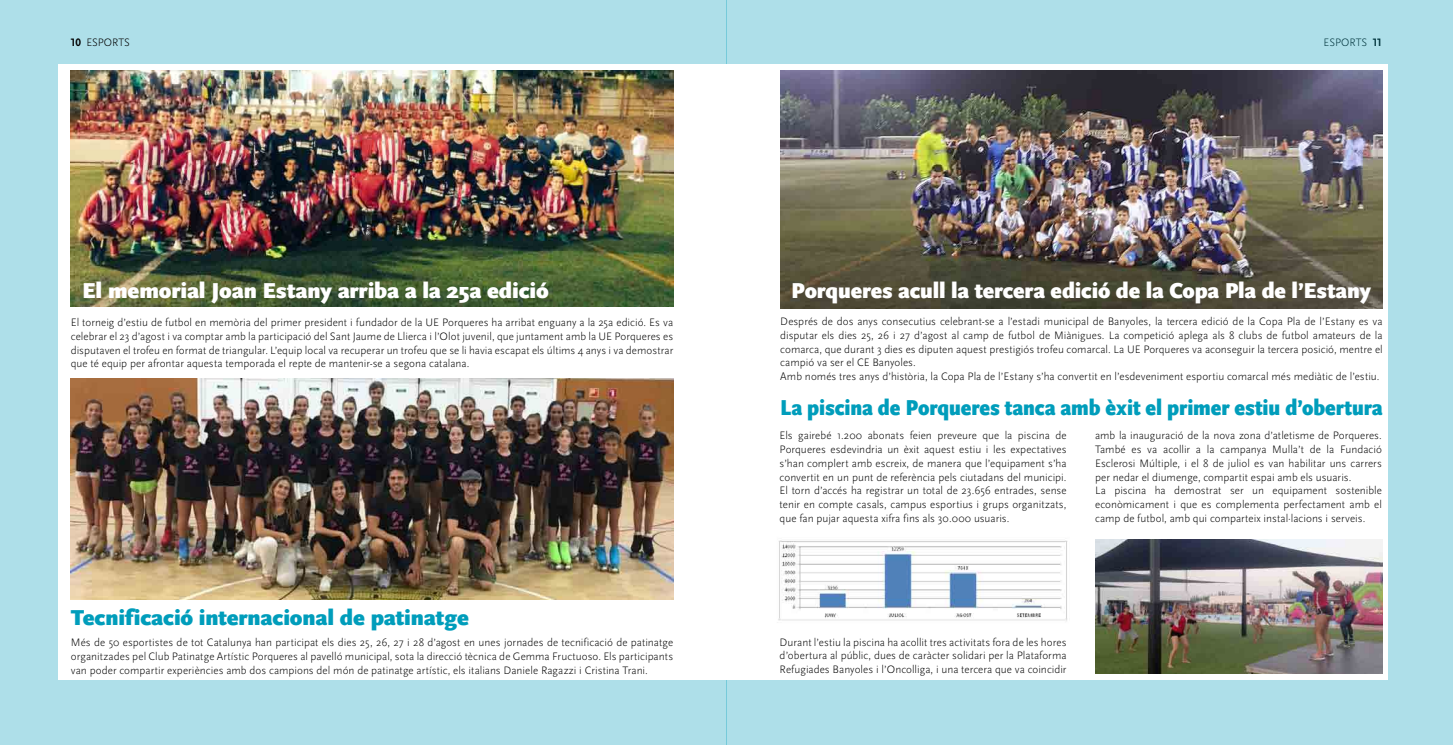
<style>
.page{position:relative;width:1453px;height:745px;background:#fff}
.page>*{position:absolute;margin:0;border:0;box-sizing:border-box;transform-origin:0 0}
.t1{font:900 22.5px "Scala Sans";letter-spacing:-.005em;color:#fff}
.t2{font:900 22.5px "Scala Sans";letter-spacing:-.005em;color:#009dbb;scale:.9 1}
.t3{font:900 22.5px "Scala Sans";letter-spacing:-.005em;color:#009dbb}
.t4{font:300 11.25px/13.8px "Scala Sans";letter-spacing:.005em;color:#000;text-align:justify}
.s1{font-family:"Scala Sans Pro";font-weight:700}
</style>
<div class="page">
<div style="left:0;top:0;width:726px;height:744px;background:#aedfe9"></div>
<div style="left:726px;top:0;width:727px;height:744px;background:#aedfe9"></div>
<div style="left:58px;top:65px;width:668px;height:614px;background:#fff"></div>
<div style="left:726px;top:65px;width:662px;height:614px;background:#fff"></div>
<img style="left:778px;top:540px;width:290px;height:81px">
<img style="left:71px;top:378px;width:602px;height:221px">
<img style="left:780px;top:71px;width:603px;height:237px">
<img style="left:1095px;top:539px;width:287px;height:134px">
<img style="left:71px;top:71px;width:602px;height:236px">
<p class="t4" style="left:71px;top:35px;width:61px"><span class="s1">10</span> ESPORTS</p>
<p class="t4" style="left:1323px;top:35px;width:60px">ESPORTS <span class="s1">11</span></p>
<h1 class="t1" style="left:82px;top:279px;width:468px">El memorial Joan Estany arriba a la 25a edició</h1>
<p class="t4" style="left:71px;top:315px;width:604px">El torneig d’estiu de futbol en memòria del primer president i fundador de la UE Porqueres ha arribat enguany a la 25a edició. Es va celebrar el 23 d’agost i va comptar amb la participació del Sant Jaume de Llierca i l’Olot juvenil, que juntament amb la UE Porqueres es disputaven el trofeu en format de triangular. L’equip local va recuperar un trofeu que se li havia escapat els últims 4 anys i va demostrar que té equip per afrontar aquesta temporada el repte de mantenir-se a segona catalana.</p>
<h1 class="t3" style="left:71px;top:605px;width:400px">Tecnificació internacional de patinatge</h1>
<p class="t4" style="left:71px;top:635px;width:604px">Més de 50 esportistes de tot Catalunya han participat els dies 25, 26, 27 i 28 d’agost en unes jornades de tecnificació de patinatge organitzades pel Club Patinatge Artístic Porqueres al pavelló municipal, sota la direcció tècnica de Gemma Fructuoso. Els participants van poder compartir experiències amb dos campions del món de patinatge artístic, els italians Daniele Ragazzi i Cristina Trani.</p>
<h1 class="t1" style="left:791px;top:278px;width:581px">Porqueres acull la tercera edició de la Copa Pla de l’Estany</h1>
<p class="t4" style="left:780px;top:314px;width:604px;text-align:left">Després de dos anys consecutius celebrant-se a l’estadi municipal de Banyoles, la tercera edició de la Copa Pla de l’Estany es va disputar els dies 25, 26 i 27 d’agost al camp de futbol de Miànigues. La competició aplega als 8 clubs de futbol amateurs de la comarca, que durant 3 dies es diputen aquest prestigiós trofeu comarcal. La UE Porqueres va aconseguir la tercera posició, mentre el campió va ser el CE Banyoles.<br>Amb només tres anys d’història, la Copa Pla de l’Estany s’ha convertit en l’esdeveniment esportiu comarcal més mediàtic de l’estiu.</p>
<h1 class="t2" style="left:780px;top:395px;width:671px">La piscina de Porqueres tanca amb èxit el primer estiu d’obertura</h1>
<p class="t4" style="left:780px;top:428px;width:288px">Els gairebé 1.200 abonats feien preveure que la piscina de Porqueres esdevindria un èxit aquest estiu i les expectatives s’han complert amb escreix, de manera que l’equipament s’ha convertit en un punt de referència pels ciutadans del municipi.<br>El torn d’accés ha registrar un total de 23.656 entrades, sense tenir en compte casals, campus esportius i grups organitzats, que fan pujar aquesta xifra fins als 30.000 usuaris.</p>
<p class="t4" style="left:1095px;top:428px;width:288px;text-align:left">amb la inauguració de la nova zona d’atletisme de Porqueres.<br>També es va acollir a la campanya Mulla’t de la Fundació Esclerosi Múltiple, i el 8 de juliol es van habilitar uns carrers per nedar el diumenge, compartit espai amb els usuaris.<br>La piscina ha demostrat ser un equipament sostenible econòmicament i que es complementa perfectament amb el camp de futbol, amb qui comparteix instal·lacions i serveis.</p>
<p class="t4" style="left:780px;top:635px;width:288px">Durant l’estiu la piscina ha acollit tres activitats fora de les hores d’obertura al públic, dues de caràcter solidari per la Plataforma Refugiades Banyoles i l’Oncolliga, i una tercera que va coincidir</p>
</div>
